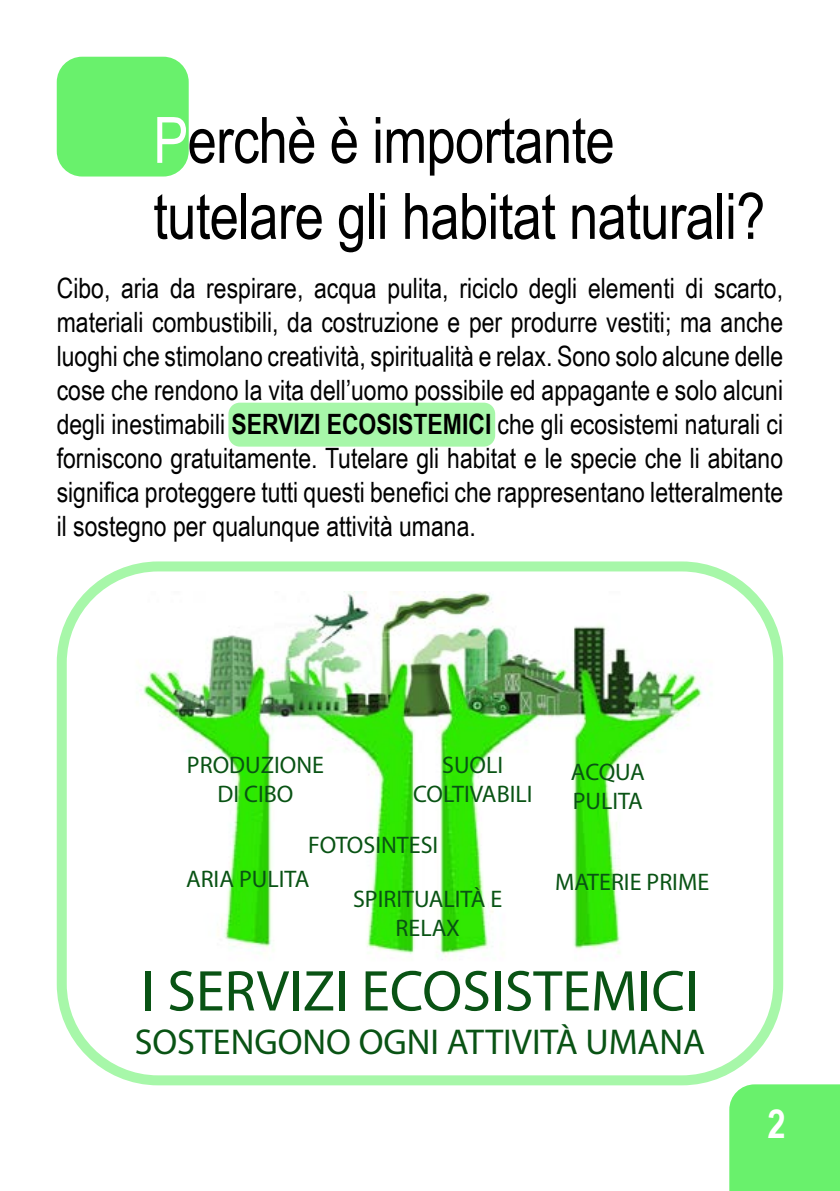
<style>
.page{position:relative;width:840px;height:1191px;background:#fff}
.page>*{position:absolute;margin:0;border:0;box-sizing:border-box;transform-origin:0 0}
.t1{font:64px/76px "Arial Narrow";letter-spacing:-.01em;color:#000}
.t2{font:58px "Myriad Pro";color:#095314}
.t3{font:700 40px "Arial Narrow";color:#fff}
.t4{font:36px "Myriad Pro";color:#095314}
.t5{font:28px/34px "Arial Narrow";color:#000;text-align:justify}
.t6{font:24px/28.8px "Myriad Pro";color:#095314;text-align:center}
.s1{color:#fff}
.s2{font-weight:700}
</style>
<div class="page">
<div style="left:57px;top:57px;width:132px;height:119px;background:#69f16c;border-radius:25px"></div>
<div style="left:729px;top:1084px;width:110px;height:107px;background:#69f16c"></div>
<div style="left:228px;top:403px;width:267px;height:43px;background:#a7f7a9;border-radius:11px"></div>
<div style="left:57px;top:561px;width:725px;height:524px;border:10px solid #a7f7a9;border-radius:96px"></div>
<img style="left:139px;top:591px;width:564px;height:369px">
<h1 class="t1" style="left:153px;top:100px;width:613px"><span class="s1">P</span>erchè è importante tutelare gli habitat naturali?</h1>
<p class="t5" style="left:57px;top:270px;width:727px">Cibo, aria da respirare, acqua pulita, riciclo degli elementi di scarto, materiali combustibili, da costruzione e per produrre vestiti; ma anche luoghi che stimolano creatività, spiritualità e relax. Sono solo alcune delle cose che rendono la vita dell’uomo possibile ed appagante e solo alcuni degli inestimabili <span class="s2">SERVIZI ECOSISTEMICI</span> che gli ecosistemi naturali ci forniscono gratuitamente. Tutelare gli habitat e le specie che li abitano significa proteggere tutti questi benefici che rappresentano letteralmente il sostegno per qualunque attività umana.</p>
<p class="t6" style="left:187px;top:750px;width:138px">PRODUZIONE<br>DI CIBO</p>
<p class="t6" style="left:413px;top:750px;width:121px">SUOLI<br>COLTIVABILI</p>
<p class="t6" style="left:570px;top:757px;width:75px;text-align:left">ACQUA<br>PULITA</p>
<p class="t6" style="left:186px;top:827px;width:253px;line-height:34px;text-align:left;text-indent:122px">FOTOSINTESI<br>ARIA PULITA</p>
<p class="t6" style="left:353px;top:884px;width:151px">SPIRITUALITÀ E<br>RELAX</p>
<p class="t6" style="left:555px;top:867px;width:155px">MATERIE PRIME</p>
<h2 class="t2" style="left:141px;top:955px;width:559px">I SERVIZI ECOSISTEMICI</h2>
<p class="t4" style="left:135px;top:1019px;width:571px">SOSTENGONO OGNI ATTIVITÀ UMANA</p>
<h3 class="t3" style="left:767px;top:1094px;width:20px">2</h3>
</div>
